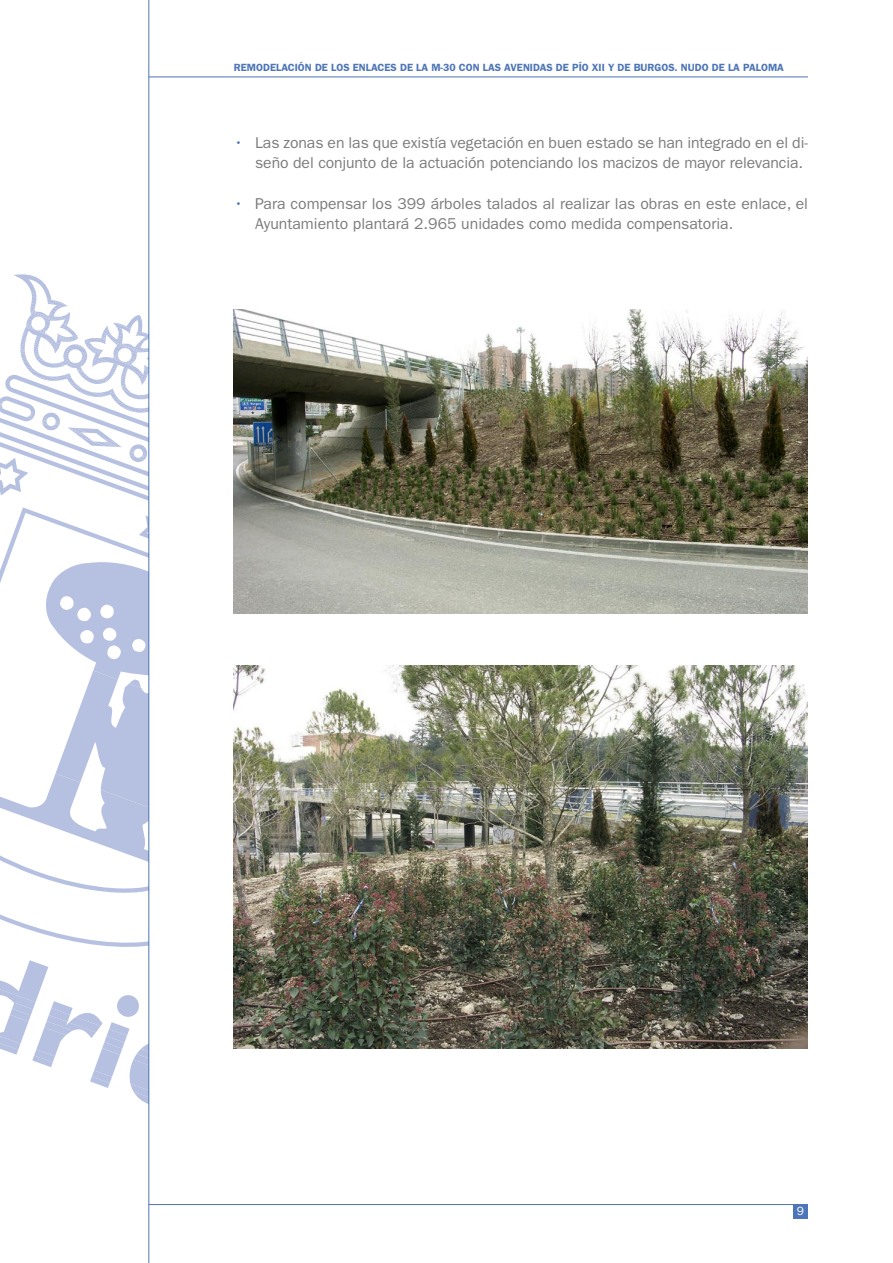
<style>
.page{position:relative;width:893px;height:1263px;background:#fff}
.page>*{position:absolute;margin:0;border:0;box-sizing:border-box;transform-origin:0 0}
.TEXTO{font:15.75px/20.2px "ITC Franklin Gothic Std";letter-spacing:-.005em;color:#7c7c7c;text-align:right}
.t1{font:12px "ITC Franklin Gothic Std";color:#fff}
.t2{font:600 10.5px "ITC Franklin Gothic Std";color:#4d75b7}
.s1{color:#4d75b7}
</style>
<div class="page">
<svg style="left:0;top:274px;width:148px;height:830px"></svg>
<div style="left:793px;top:1204px;width:15px;height:14px;background:#4d75b7"></div>
<hr style="left:149px;top:77px;width:659px;height:1px;background:#4d75b7">
<hr style="left:149px;top:1204px;width:659px;height:1px;background:#4d75b7">
<hr style="left:148px;top:0;width:1px;height:1263px;background:#4d75b7">
<img style="left:234px;top:310px;width:574px;height:304px">
<img style="left:234px;top:665px;width:574px;height:383px">
<p class="t2" style="left:234px;top:61px;width:552px">REMODELACIÓN DE LOS ENLACES DE LA M-30 CON LAS AVENIDAS DE PÍO XII Y DE BURGOS. NUDO DE LA PALOMA</p>
<p class="TEXTO" style="left:234px;top:132px;width:576px"><span class="s1">•</span> Las zonas en las que existía vegetación en buen estado se han integrado en el di&shy;seño del conjunto de la actuación potenciando los macizos de mayor relevancia.</p>
<p class="TEXTO" style="left:255px;top:193px;width:554px;text-align:left;text-indent:-21px"><span class="s1">•</span> Para compensar los 399 árboles talados al realizar las obras en este enlace, el<br>Ayuntamiento plantará 2.965 unidades como medida compensatoria.</p>
<p class="t1" style="left:797px;top:1204px;width:9px">9</p>
</div>
